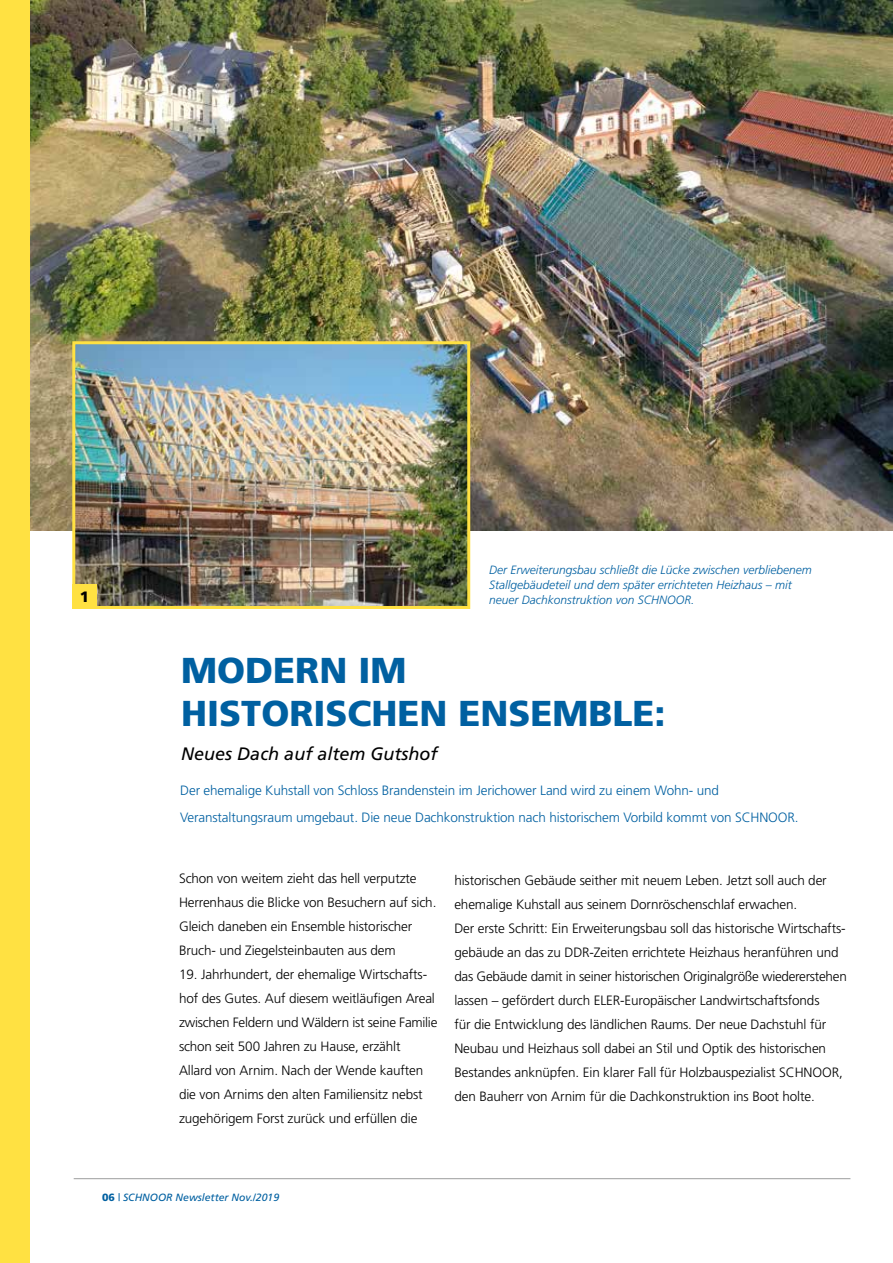
<style>
.page{position:relative;width:893px;height:1263px;background:#fff}
.page>*{position:absolute;margin:0;border:0;box-sizing:border-box;transform-origin:0 0}
.t1{font:900 36px/43.2px "Frutiger";color:#0060a1}
.t2{font:italic 18px "Frutiger";color:#000}
.t3{font:900 15px "Frutiger";color:#000}
.t4{font:300 13.5px/24px "Frutiger";letter-spacing:-.01em;color:#000}
.t5{font:300 13.5px/27px "Frutiger";letter-spacing:-.01em;color:#0060a1}
.t6{font:italic 300 12px/15px "Frutiger";color:#0060a1}
.t7{font:italic 10.5px "Frutiger";color:#0060a1}
.s1{font-weight:900;font-style:normal}
</style>
<div class="page">
<img style="left:30px;top:0;width:863px;height:530px">
<hr style="left:74px;top:1178px;width:776px;height:1px;background:#9c9d9d">
<div style="left:0;top:0;width:30px;height:1263px;background:#ffe142"></div>
<img style="left:76px;top:345px;width:390px;height:260px">
<div style="left:72px;top:341px;width:398px;height:268px;border:3px solid #ffe142"></div>
<div style="left:72px;top:585px;width:25px;height:24px;background:#ffe142"></div>
<p class="t3" style="left:80px;top:587px;width:11px">1</p>
<p class="t6" style="left:489px;top:562px;width:324px">Der Erweiterungsbau schließt die Lücke zwischen verbliebenem<br>Stallgebäudeteil und dem später errichteten Heizhaus – mit neuer Dachkonstruktion von SCHNOOR.</p>
<h1 class="t1" style="left:181px;top:648px;width:486px">MODERN IM<br>HISTORISCHEN ENSEMBLE:</h1>
<h2 class="t2" style="left:181px;top:743px;width:258px">Neues Dach auf altem Gutshof</h2>
<p class="t5" style="left:180px;top:777px;width:620px">Der ehemalige Kuhstall von Schloss Brandenstein im Jerichower Land wird zu einem Wohn- und<br>Veranstaltungsraum umgebaut. Die neue Dachkonstruktion nach historischem Vorbild kommt von SCHNOOR.</p>
<p class="t4" style="left:179px;top:867px;width:259px">Schon von weitem zieht das hell verputzte Herrenhaus die Blicke von Besuchern auf sich.<br>Gleich daneben ein Ensemble historischer Bruch- und Ziegelsteinbauten aus dem</p>
<p class="t4" style="left:179px;top:963px;width:260px">19. Jahrhundert, der ehemalige Wirtschafts&shy;hof des Gutes. Auf diesem weitläufigen Areal zwischen Feldern und Wäldern ist seine Familie schon seit 500 Jahren zu Hause, erzählt<br>Allard von Arnim. Nach der Wende kauften die von Arnims den alten Familiensitz nebst zugehörigem Forst zurück und erfüllen die</p>
<p class="t4" style="left:454px;top:868px;width:394px">historischen Gebäude seither mit neuem Leben. Jetzt soll auch der ehemalige Kuhstall aus seinem Dornröschenschlaf erwachen.<br>Der erste Schritt: Ein Erweiterungsbau soll das historische Wirtschafts&shy;gebäude an das zu DDR-Zeiten errichtete Heizhaus heranführen und das Gebäude damit in seiner historischen Originalgröße wiedererstehen lassen – gefördert durch ELER-Europäischer Landwirtschaftsfonds<br>für die Entwicklung des ländlichen Raums. Der neue Dachstuhl für Neubau und Heizhaus soll dabei an Stil und Optik des historischen Bestandes anknüpfen. Ein klarer Fall für Holzbauspezialist SCHNOOR, den Bauherr von Arnim für die Dachkonstruktion ins Boot holte.</p>
<p class="t7" style="left:102px;top:1191px;width:179px"><span class="s1">06</span> | SCHNOOR Newsletter Nov./2019</p>
</div>
